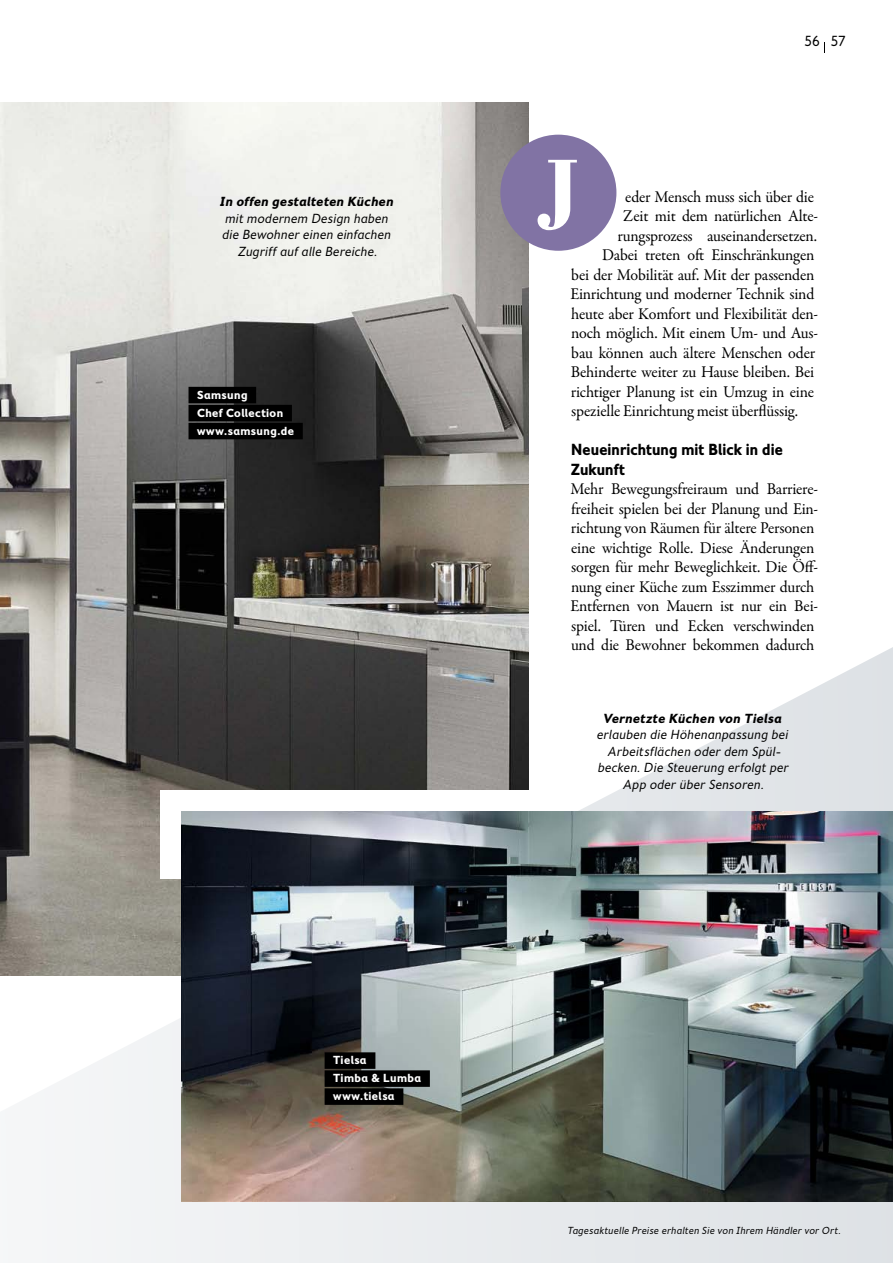
<style>
.page{position:relative;width:893px;height:1263px;background:#fff}
.page>*{position:absolute;margin:0;border:0;box-sizing:border-box;transform-origin:0 0}
.t1{font:700 90px "Bodoni Std";color:#fff}
.t2{font:16.5px/19.5px "Garamond Premr Pro";letter-spacing:-.01em;color:#000}
.t3{font:700 16.5px/19.5px "Fiendstar";letter-spacing:-.01em;color:#000;scale:.94 1}
.t4{font:15px "Fiendstar";color:#000}
.t5{font:italic 13.5px/16.5px "Fiendstar";color:#000;text-align:center}
.t6{font:italic 700 13.5px "Fiendstar";color:#000}
.t7{font:700 12px/18px "Fiendstar";letter-spacing:.015em;color:#fff}
.t8{font:italic 10.5px "Fiendstar";color:#000}
</style>
<div class="page">
<svg style="left:40px;top:647px;width:853px;height:616px"></svg>
<img style="left:0;top:102px;width:529px;height:874px">
<div style="left:500px;top:135px;width:116px;height:116px;background:#8173a4;border-radius:50%"></div>
<div style="left:160px;top:790px;width:373px;height:88px;background:#fff"></div>
<img style="left:182px;top:811px;width:711px;height:390px">
<div style="left:325px;top:1052px;width:50px;height:17px;background:#000"></div>
<div style="left:325px;top:1070px;width:105px;height:17px;background:#000"></div>
<div style="left:325px;top:1088px;width:78px;height:17px;background:#000"></div>
<div style="left:189px;top:387px;width:67px;height:16px;background:#000"></div>
<div style="left:189px;top:405px;width:103px;height:16px;background:#000"></div>
<div style="left:189px;top:423px;width:114px;height:16px;background:#000"></div>
<p class="t6" style="left:220px;top:194px;width:178px">In offen gestalteten Küchen</p>
<p class="t5" style="left:222px;top:210px;width:173px">mit modernem Design haben die Bewohner einen einfachen<br>Zugriff auf alle Bereiche.</p>
<p class="t7" style="left:197px;top:385px;width:99px">Samsung<br>Chef Collection www.samsung.de</p>
<p class="t7" style="left:333px;top:1051px;width:90px">Tielsa<br>Timba &amp; Lumba www.tielsa</p>
<p class="t4" style="left:804px;top:33px;width:44px">56 57</p>
<h1 class="t1" style="left:540px;top:134px;width:41px">J</h1>
<p class="t2" style="left:625px;top:187px;width:191px">eder Mensch muss sich über die</p>
<p class="t2" style="left:623px;top:207px;width:196px">Zeit mit dem natürlichen Alte-</p>
<p class="t2" style="left:617px;top:226px;width:201px">rungsprozess auseinandersetzen.</p>
<p class="t2" style="left:602px;top:246px;width:214px">Dabei treten oft Einschränkungen</p>
<p class="t2" style="left:571px;top:265px;width:245px">bei der Mobilität auf. Mit der passenden</p>
<p class="t2" style="left:570px;top:285px;width:245px">Einrichtung und moderner Technik sind</p>
<p class="t2" style="left:571px;top:304px;width:249px">heute aber Komfort und Flexibilität den-</p>
<p class="t2" style="left:571px;top:324px;width:249px">noch möglich. Mit einem Um- und Aus-</p>
<p class="t2" style="left:571px;top:343px;width:245px">bau können auch ältere Menschen oder</p>
<p class="t2" style="left:571px;top:363px;width:245px">Behinderte weiter zu Hause bleiben. Bei</p>
<p class="t2" style="left:571px;top:382px;width:245px">richtiger Planung ist ein Umzug in eine</p>
<p class="t2" style="left:571px;top:402px;width:228px">spezielle Einrichtung meist überflüssig.</p>
<p class="t3" style="left:571px;top:440px;width:227px">Neueinrichtung mit Blick in die<br>Zukunft</p>
<p class="t2" style="left:570px;top:480px;width:249px">Mehr Bewegungsfreiraum und Barriere&shy;freiheit spielen bei der Planung und Ein&shy;richtung von Räumen für ältere Personen eine wichtige Rolle. Diese Änderungen sorgen für mehr Beweglichkeit. Die Öff&shy;nung einer Küche zum Esszimmer durch Entfernen von Mauern ist nur ein Bei&shy;spiel. Türen und Ecken verschwinden und die Bewohner bekommen dadurch</p>
<p class="t6" style="left:603px;top:710px;width:183px">Vernetzte Küchen von Tielsa</p>
<p class="t5" style="left:597px;top:726px;width:196px">erlauben die Höhenanpassung bei<br>Arbeitsflächen oder dem Spül&shy;becken. Die Steuerung erfolgt per<br>App oder über Sensoren.</p>
<p class="t8" style="left:567px;top:1225px;width:277px">Tagesaktuelle Preise erhalten Sie von Ihrem Händler vor Ort.</p>
</div>
